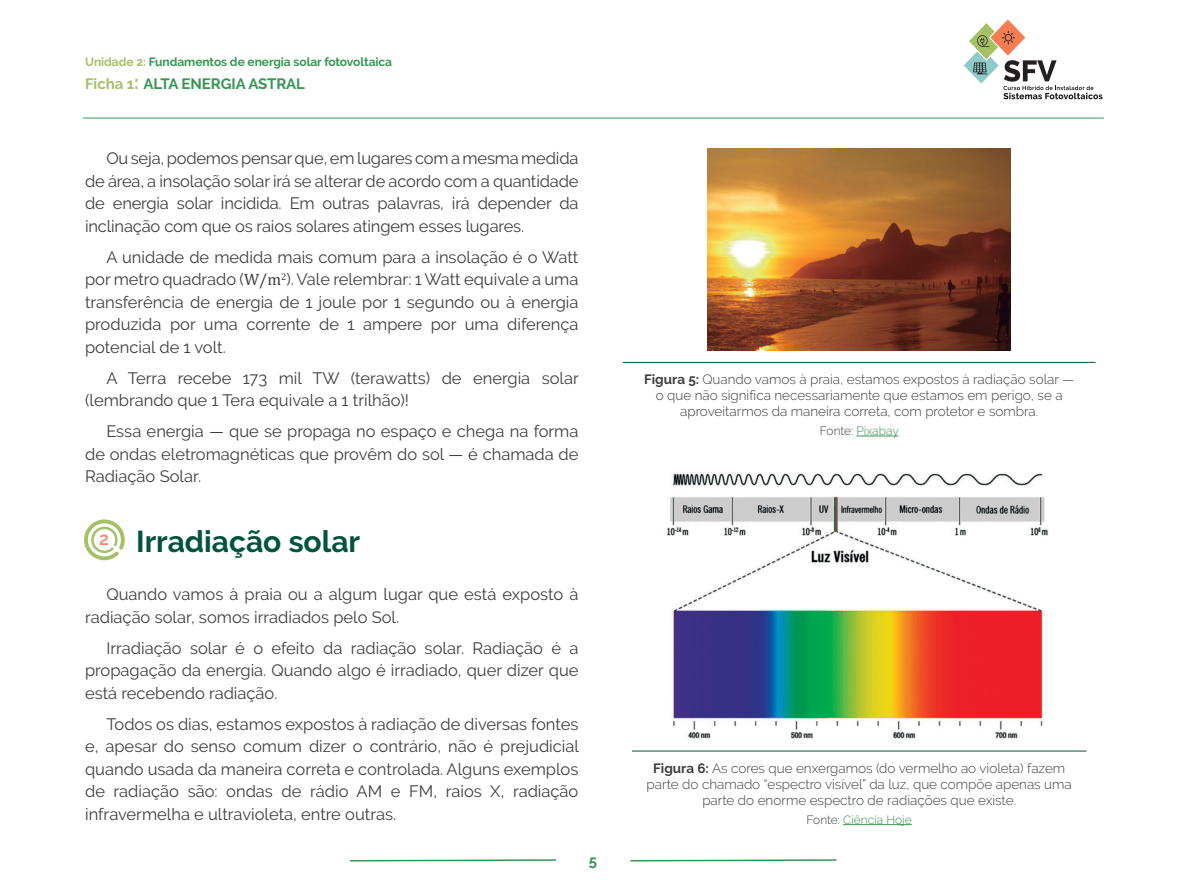
<style>
.page{position:relative;width:1191px;height:893px;background:#fff}
.page>*{position:absolute;margin:0;border:0;box-sizing:border-box;transform-origin:0 0}
.TIT_2_Secundario_rec{font:700 30px "Raleway";color:#00543d}
.t1{font:600 18px "Raleway";color:#f68960}
.Texto_Corrido{font:16.5px/22.5px "Raleway";color:#3e3e3f;text-align:justify}
.t2{font:700 15px "Raleway";letter-spacing:-.005em;color:#389553}
.Legenda_Linha_centra{font:300 13.5px/16.2px "Raleway";color:#3e3e3f;text-align:center}
.t3{font:700 12px "Raleway";letter-spacing:-.005em;color:#389553}
.Fonte_sem_linha_cent{font:300 12px "Raleway";color:#389553}
.s1{color:#a6c066}
.s2{font-size:19.5px;color:#a6c066}
.s3{font-family:"Cambria Math"}
.s4{font-weight:700}
.s5{color:#3e3e3f}
</style>
<div class="page">
<svg style="left:964px;top:19px;width:138px;height:80px"></svg>
<hr style="left:83px;top:118px;width:1020px;height:1px;background:#389553">
<svg style="left:349px;top:859px;width:207px;height:3px"></svg>
<svg style="left:630px;top:859px;width:207px;height:3px"></svg>
<hr style="left:623px;top:362px;width:472px;height:1px;background:#00543d">
<hr style="left:856px;top:436px;width:42px;height:1px;background:#389553">
<hr style="left:632px;top:751px;width:454px;height:1px;background:#00543d">
<hr style="left:843px;top:824px;width:68px;height:1px;background:#389553">
<img style="left:707px;top:149px;width:303px;height:202px">
<img style="left:666px;top:472px;width:382px;height:267px">
<svg style="left:84px;top:519px;width:41px;height:41px"></svg>
<p class="t3" style="left:85px;top:54px;width:309px"><span class="s1">Unidade 2:</span> Fundamentos de energia solar fotovoltaica</p>
<p class="t2" style="left:85px;top:75px;width:221px"><span class="s1">Ficha 1</span><span class="s2">:</span> ALTA ENERGIA ASTRAL</p>
<p class="Texto_Corrido" style="left:85px;top:147px;width:495px;text-indent:21px">Ou seja, podemos pensar que, em lugares com a mesma medida de área, a insolação solar irá se alterar de acordo com a quantidade de energia solar incidida. Em outras palavras, irá depender da inclinação com que os raios solares atingem esses lugares.</p>
<p class="Texto_Corrido" style="left:85px;top:246px;width:495px;text-indent:21px">A unidade de medida mais comum para a insolação é o Watt por metro quadrado (<span class="s3">W/m</span><sup>2</sup>). Vale relembrar: 1 Watt equivale a uma transferência de energia de 1 joule por 1 segundo ou à energia produzida por uma corrente de 1 ampere por uma diferença potencial de 1 volt.</p>
<p class="Texto_Corrido" style="left:85px;top:367px;width:495px;text-indent:21px">A Terra recebe 173 mil TW (terawatts) de energia solar (lembrando que 1 Tera equivale a 1 trilhão)!</p>
<p class="Texto_Corrido" style="left:85px;top:420px;width:495px;text-indent:21px">Essa energia — que se propaga no espaço e chega na forma de ondas eletromagnéticas que provêm do sol — é chamada de Radiação Solar.</p>
<p class="TIT_2_Secundario_rec" style="left:136px;top:525px;width:225px">Irradiação solar</p>
<p class="Texto_Corrido" style="left:85px;top:583px;width:495px;text-indent:21px">Quando vamos à praia ou a algum lugar que está exposto à radiação solar, somos irradiados pelo Sol.</p>
<p class="Texto_Corrido" style="left:85px;top:637px;width:495px;text-indent:21px">Irradiação solar é o efeito da radiação solar. Radiação é a propagação da energia. Quando algo é irradiado, quer dizer que está recebendo radiação.</p>
<p class="Texto_Corrido" style="left:85px;top:713px;width:495px;text-indent:21px">Todos os dias, estamos expostos à radiação de diversas fontes e, apesar do senso comum dizer o contrário, não é prejudicial quando usada da maneira correta e controlada. Alguns exemplos de radiação são: ondas de rádio AM e FM, raios X, radiação infravermelha e ultravioleta, entre outras.</p>
<p class="t1" style="left:99px;top:528px;width:11px">2</p>
<p class="t2" style="left:589px;top:852px;width:10px">5</p>
<p class="Legenda_Linha_centra" style="left:644px;top:371px;width:432px"><span class="s4">Figura 5:</span> Quando vamos à praia, estamos expostos à radiação solar — o que não significa necessariamente que estamos em perigo, se a aproveitarmos da maneira correta, com protetor e sombra.</p>
<p class="Fonte_sem_linha_cent" style="left:820px;top:424px;width:80px"><span class="s5">Fonte:</span> Pixabay</p>
<p class="Legenda_Linha_centra" style="left:646px;top:760px;width:427px"><span class="s4">Figura 6:</span> As cores que enxergamos (do vermelho ao violeta) fazem parte do chamado “espectro visível” da luz, que compõe apenas uma parte do enorme espectro de radiações que existe.</p>
<p class="Fonte_sem_linha_cent" style="left:806px;top:812px;width:107px"><span class="s5">Fonte:</span> Ciência Hoje</p>
</div>
